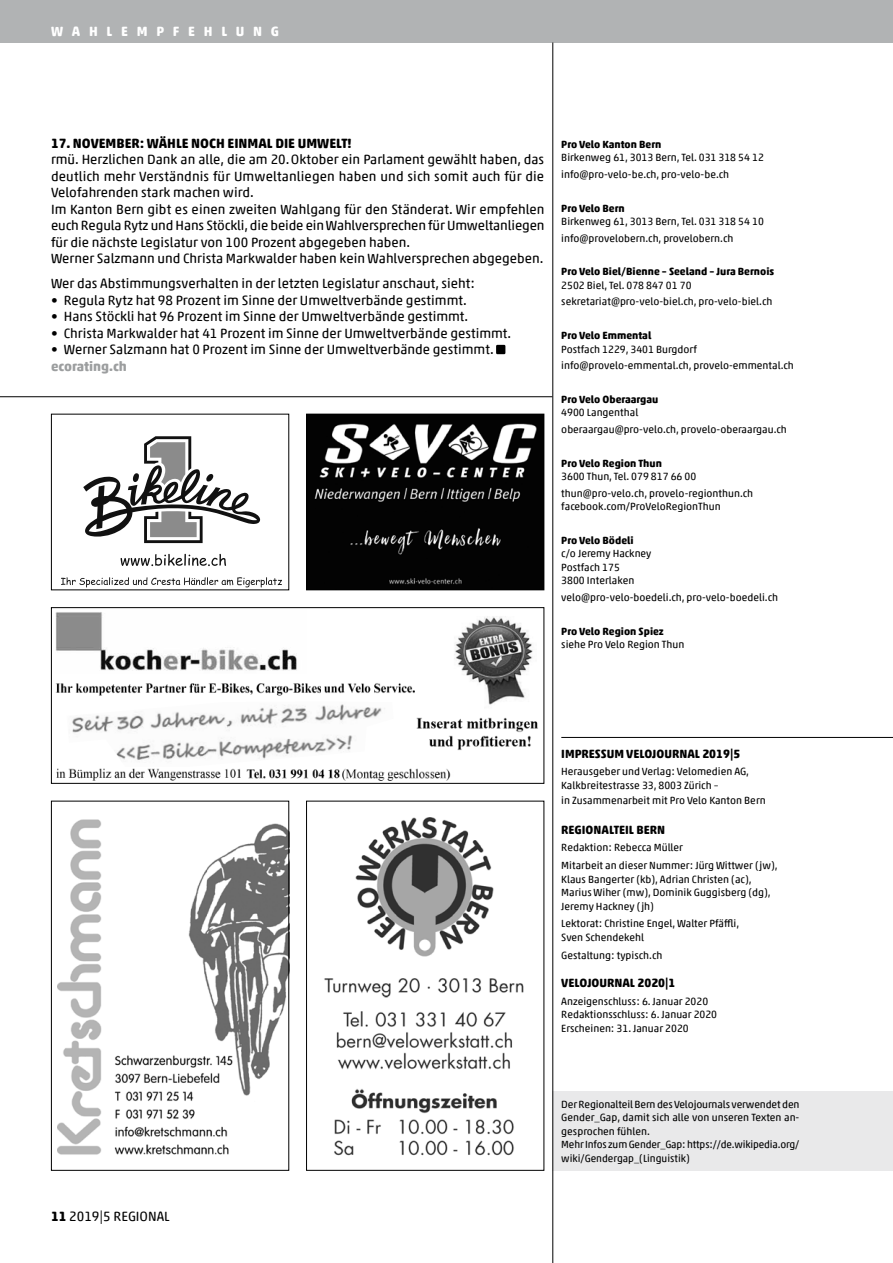
<style>
.page{position:relative;width:893px;height:1263px;background:#fff}
.page>*{position:absolute;margin:0;border:0;box-sizing:border-box;transform-origin:0 0}
.t1{font:13.5px/16.5px "Akko Rounded Pro";color:#000}
.t2{font:700 13.5px "Akko Rounded Pro";color:#000}
.t3{font:700 13.5px "Akko Rounded Pro";letter-spacing:.65em;color:#fff}
.t4{font:700 13.5px "Akko Rounded Pro";color:#9c9e9f}
.t5{font:700 12px "Akko Rounded Pro";color:#000}
.t6{font:10.5px/13.5px "Akko Rounded Pro";color:#000}
.t7{font:700 10.5px "Akko Rounded Pro";color:#000}
.s1{font-weight:700}
</style>
<div class="page">
<div style="left:496px;top:345px;width:9px;height:9px;background:#000"></div>
<div style="left:553px;top:1091px;width:340px;height:80px;background:#e9e9ea"></div>
<div style="left:0;top:0;width:893px;height:43px;background:#b1b3b4"></div>
<hr style="left:552px;top:43px;width:1px;height:1220px;background:#000">
<hr style="left:561px;top:737px;width:332px;height:1px;background:#000">
<img style="left:55px;top:612px;width:242px;height:59px">
<img style="left:72px;top:704px;width:310px;height:56px">
<img style="left:416px;top:616px;width:122px;height:134px">
<img style="left:56px;top:768px;width:185px;height:13px">
<img style="left:246px;top:768px;width:205px;height:13px">
<img style="left:55px;top:683px;width:266px;height:13px">
<img style="left:324px;top:682px;width:97px;height:12px">
<div style="left:51px;top:607px;width:493px;height:177px;border:1px solid #000"></div>
<svg style="left:83px;top:436px;width:177px;height:107px"></svg>
<svg style="left:121px;top:554px;width:105px;height:12px"></svg>
<svg style="left:61px;top:577px;width:221px;height:10px"></svg>
<img style="left:324px;top:817px;width:200px;height:339px">
<div style="left:306px;top:801px;width:238px;height:370px;border:1px solid #000"></div>
<img style="left:58px;top:819px;width:229px;height:336px">
<div style="left:51px;top:801px;width:238px;height:370px;border:1px solid #000"></div>
<img style="left:308px;top:416px;width:234px;height:172px">
<div style="left:306px;top:414px;width:238px;height:176px;border:1px solid #000"></div>
<hr style="left:0;top:396px;width:552px;height:1px;background:#000">
<p class="t3" style="left:51px;top:22px;width:229px">WAHLEMPFEHLUNG</p>
<p class="t2" style="left:51px;top:135px;width:302px">17. NOVEMBER: WÄHLE NOCH EINMAL DIE UMWELT!</p>
<p class="t1" style="left:51px;top:151px;width:495px">rmü. Herzlichen Dank an alle, die am 20.Oktober ein Parlament gewählt haben, das deutlich mehr Verständnis für Umweltanliegen haben und sich somit auch für die Velofahrenden stark machen wird.<br>Im Kanton Bern gibt es einen zweiten Wahlgang für den Ständerat. Wir empfehlen euch Regula Rytz und Hans Stöckli, die beide ein Wahlversprechen für Umweltanliegen für die nächste Legislatur von 100 Prozent abgegeben haben.<br>Werner Salzmann und Christa Markwalder haben kein Wahlversprechen abgegeben.</p>
<p class="t1" style="left:51px;top:275px;width:426px">Wer das Abstimmungsverhalten in der letzten Legislatur anschaut, sieht:</p>
<p class="t1" style="left:51px;top:291px;width:417px">• Regula Rytz hat 98 Prozent im Sinne der Umweltverbände gestimmt.</p>
<p class="t1" style="left:51px;top:308px;width:419px">• Hans Stöckli hat 96 Prozent im Sinne der Umweltverbände gestimmt.</p>
<p class="t1" style="left:51px;top:324px;width:462px">• Christa Markwalder hat 41 Prozent im Sinne der Umweltverbände gestimmt.</p>
<p class="t1" style="left:51px;top:341px;width:444px">• Werner Salzmann hat 0 Prozent im Sinne der Umweltverbände gestimmt.</p>
<p class="t4" style="left:51px;top:357px;width:77px">ecorating.ch</p>
<p class="t7" style="left:561px;top:138px;width:102px">Pro Velo Kanton Bern</p>
<p class="t6" style="left:561px;top:149px;width:204px;line-height:16.5px">Birkenweg 61, 3013 Bern, Tel. 031 318 54 12 info@pro-velo-be.ch, pro-velo-be.ch</p>
<p class="t7" style="left:561px;top:201px;width:65px">Pro Velo Bern</p>
<p class="t6" style="left:561px;top:213px;width:204px;line-height:16.5px">Birkenweg 61, 3013 Bern, Tel. 031 318 54 10 info@provelobern.ch, provelobern.ch</p>
<p class="t7" style="left:561px;top:265px;width:214px">Pro Velo Biel/Bienne – Seeland – Jura Bernois</p>
<p class="t6" style="left:561px;top:277px;width:213px;line-height:16.5px">2502 Biel, Tel. 078 847 01 70 sekretariat@pro-velo-biel.ch, pro-velo-biel.ch</p>
<p class="t7" style="left:561px;top:329px;width:92px">Pro Velo Emmental</p>
<p class="t6" style="left:561px;top:340px;width:234px;line-height:16.5px">Postfach 1229, 3401 Burgdorf info@provelo-emmental.ch, provelo-emmental.ch</p>
<p class="t7" style="left:561px;top:393px;width:99px">Pro Velo Oberaargau</p>
<p class="t6" style="left:561px;top:404px;width:227px;line-height:16.5px">4900 Langenthal<br>oberaargau@pro-velo.ch, provelo-oberaargau.ch</p>
<p class="t7" style="left:561px;top:456px;width:102px">Pro Velo Region Thun</p>
<p class="t6" style="left:561px;top:468px;width:193px;line-height:16.5px">3600 Thun, Tel. 079 817 66 00 thun@pro-velo.ch, provelo-regionthun.ch</p>
<p class="t6" style="left:561px;top:499px;width:161px">facebook.com/ProVeloRegionThun</p>
<p class="t7" style="left:561px;top:533px;width:74px">Pro Velo Bödeli</p>
<p class="t6" style="left:561px;top:547px;width:92px">c/o Jeremy Hackney<br>Postfach 175<br>3800 Interlaken</p>
<p class="t6" style="left:561px;top:590px;width:218px">velo@pro-velo-boedeli.ch, pro-velo-boedeli.ch</p>
<p class="t7" style="left:561px;top:624px;width:104px">Pro Velo Region Spiez</p>
<p class="t6" style="left:561px;top:637px;width:125px">siehe Pro Velo Region Thun</p>
<p class="t1" style="left:51px;top:1207px;width:120px"><span class="s1">11</span> 2019|5 REGIONAL</p>
<p class="t5" style="left:561px;top:747px;width:181px">IMPRESSUM VELOJOURNAL 2019|5</p>
<p class="t6" style="left:561px;top:764px;width:189px">Herausgeber und Verlag: Velomedien AG,<br>Kalkbreitestrasse 33, 8003 Zürich –</p>
<p class="t6" style="left:561px;top:793px;width:206px">in Zusammenarbeit mit Pro Velo Kanton Bern</p>
<p class="t5" style="left:561px;top:822px;width:105px">REGIONALTEIL BERN</p>
<p class="t6" style="left:561px;top:838px;width:218px;line-height:17.7px">Redaktion: Rebecca Müller<br>Mitarbeit an dieser Nummer: Jürg Wittwer (jw),</p>
<p class="t6" style="left:561px;top:872px;width:211px">Klaus Bangerter (kb), Adrian Christen (ac),<br>Marius Wiher (mw), Dominik Guggisberg (dg),<br>Jeremy Hackney (jh)</p>
<p class="t6" style="left:561px;top:917px;width:179px">Lektorat: Christine Engel, Walter Pfäffli,<br>Sven Schendekehl</p>
<p class="t6" style="left:561px;top:948px;width:103px">Gestaltung: typisch.ch</p>
<p class="t5" style="left:561px;top:975px;width:116px">VELOJOURNAL 2020|1</p>
<p class="t6" style="left:561px;top:994px;width:157px">Anzeigenschluss: 6. Januar 2020<br>Redaktionsschluss: 6. Januar 2020<br>Erscheinen: 31. Januar 2020</p>
<p class="t6" style="left:561px;top:1097px;width:240px">Der Regionalteil Bern des Velojournals verwendet den Gender_Gap, damit sich alle von unseren Texten an&shy;gesprochen fühlen.<br>Mehr Infos zum Gender_Gap: https://de.wikipedia.org/ wiki/Gendergap_(Linguistik)</p>
</div>
